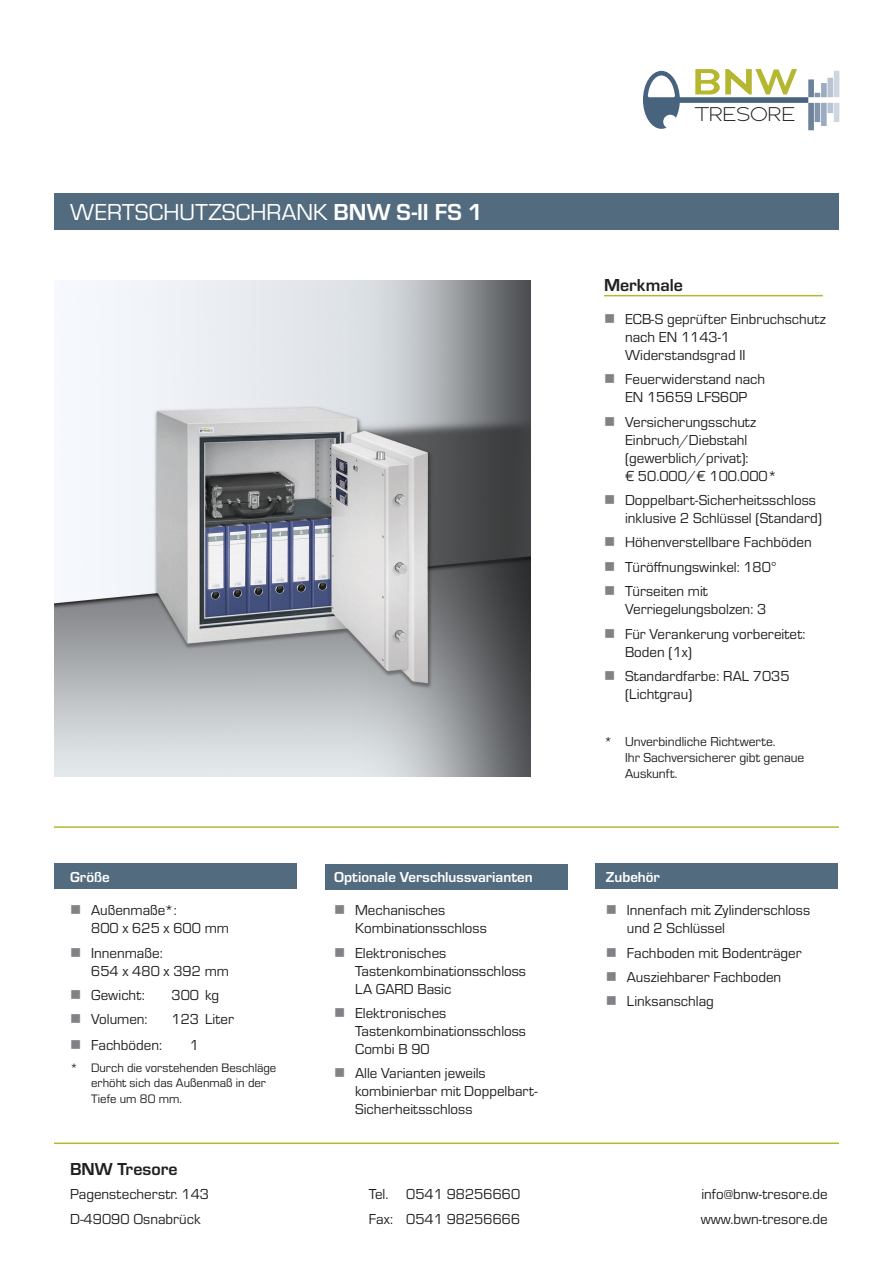
<style>
.page{position:relative;width:893px;height:1263px;background:#fff}
.page>*{position:absolute;margin:0;border:0;box-sizing:border-box;transform-origin:0 0}
.t1{font:24px "Eurostile";color:#fff}
.t2{font:300 19.8px "Adrianna Extended";letter-spacing:.015em;color:#231f20}
.t3{font:700 18px "Eurostile";color:#231f20}
.t4{font:15px/18px "Eurostile";color:#231f20}
.t5{font:700 15px "Eurostile";color:#fff}
.t6{font:13.5px/16.2px "Eurostile";color:#231f20}
.t7{font:12.75px/15.3px "Eurostile";color:#231f20}
.s1{font-weight:700}
.s2{color:#808285}
</style>
<div class="page">
<div style="left:54px;top:193px;width:785px;height:36px;background:#526b7f"></div>
<div style="left:595px;top:863px;width:243px;height:26px;background:#526b7f"></div>
<svg style="left:643px;top:71px;width:37px;height:58px"></svg>
<div style="left:678px;top:97px;width:130px;height:6px;background:#48637e"></div>
<svg style="left:695px;top:69px;width:102px;height:25px"></svg>
<div style="left:834px;top:71px;width:5px;height:26px;background:#ced6e0"></div>
<div style="left:821px;top:83px;width:6px;height:14px;background:#9cabbf"></div>
<svg style="left:815px;top:93px;width:5px;height:4px"></svg>
<div style="left:808px;top:79px;width:6px;height:18px;background:#6c819a"></div>
<div style="left:827px;top:78px;width:6px;height:19px;background:#b9c3d2"></div>
<div style="left:834px;top:103px;width:5px;height:19px;background:#ced6e0"></div>
<div style="left:821px;top:103px;width:6px;height:23px;background:#9cabbf"></div>
<div style="left:814px;top:103px;width:6px;height:19px;background:#8395ac"></div>
<div style="left:808px;top:103px;width:6px;height:27px;background:#6c819a"></div>
<div style="left:827px;top:103px;width:6px;height:10px;background:#b9c3d2"></div>
<hr style="left:54px;top:1142px;width:785px;height:2px;background:#b5b734">
<hr style="left:54px;top:826px;width:785px;height:2px;background:#b5b734">
<div style="left:54px;top:863px;width:242px;height:26px;background:#526b7f"></div>
<div style="left:326px;top:864px;width:242px;height:25px;background:#526b7f"></div>
<img style="left:54px;top:281px;width:476px;height:495px">
<hr style="left:604px;top:295px;width:219px;height:1px;background:#b5b734">
<h1 class="t1" style="left:70px;top:196px;width:414px">WERTSCHUTZSCHRANK <span class="s1">BNW S-II FS 1</span></h1>
<p class="t5" style="left:70px;top:866px;width:41px">Größe</p>
<p class="t4" style="left:91px;top:900px;width:139px;text-indent:-21px"><span class="s2">■</span> Außenmaße*:<br>800 x 625 x 600 mm</p>
<p class="t4" style="left:91px;top:943px;width:139px;text-indent:-21px"><span class="s2">■</span> Innenmaße:<br>654 x 480 x 392 mm</p>
<p class="t4" style="left:70px;top:985px;width:76px"><span class="s2">■</span> Gewicht:</p>
<p class="t4" style="left:172px;top:985px;width:49px">300 kg</p>
<p class="t4" style="left:70px;top:1009px;width:79px"><span class="s2">■</span> Volumen:</p>
<p class="t4" style="left:172px;top:1009px;width:64px">123 Liter</p>
<p class="t4" style="left:70px;top:1036px;width:93px"><span class="s2">■</span> Fachböden:</p>
<p class="t4" style="left:190px;top:1036px;width:11px">1</p>
<p class="t7" style="left:91px;top:1060px;width:187px;text-indent:-21px">* Durch die vorstehenden Beschläge erhöht sich das Außenmaß in der<br>Tiefe um 80 mm.</p>
<p class="t5" style="left:334px;top:866px;width:200px">Optionale Verschlussvarianten</p>
<p class="t4" style="left:355px;top:900px;width:133px;text-indent:-21px"><span class="s2">■</span> Mechanisches<br>Kombinationsschloss</p>
<p class="t4" style="left:355px;top:943px;width:172px;text-indent:-21px"><span class="s2">■</span> Elektronisches<br>Tastenkombinationsschloss<br>LA GARD Basic</p>
<p class="t4" style="left:355px;top:1003px;width:172px;text-indent:-21px"><span class="s2">■</span> Elektronisches<br>Tastenkombinationsschloss<br>Combi B 90</p>
<p class="t4" style="left:355px;top:1063px;width:184px;text-indent:-21px"><span class="s2">■</span> Alle Varianten jeweils kombinierbar mit Doppelbart-<br>Sicherheitsschloss</p>
<h2 class="t2" style="left:695px;top:102px;width:102px">TRESORE</h2>
<p class="t3" style="left:604px;top:272px;width:80px">Merkmale</p>
<p class="t4" style="left:625px;top:309px;width:202px;text-indent:-21px"><span class="s2">■</span> ECB-S geprüfter Einbruchschutz nach EN 1143-1<br>Widerstandsgrad II</p>
<p class="t4" style="left:604px;top:370px;width:163px;text-align:center"><span class="s2">■</span> Feuerwiderstand nach<br>EN 15659 LFS60P</p>
<p class="t4" style="left:625px;top:412px;width:153px;text-indent:-21px"><span class="s2">■</span> Versicherungsschutz<br>Einbruch/Diebstahl (gewerblich/privat):<br>€ 50.000/€ 100.000*</p>
<p class="t4" style="left:625px;top:490px;width:198px;text-indent:-21px"><span class="s2">■</span> Doppelbart-Sicherheitsschloss inklusive 2 Schlüssel (Standard)</p>
<p class="t4" style="left:604px;top:533px;width:209px"><span class="s2">■</span> Höhenverstellbare Fachböden</p>
<p class="t4" style="left:604px;top:557px;width:174px"><span class="s2">■</span> Türöffnungswinkel: 180°</p>
<p class="t4" style="left:625px;top:581px;width:143px;text-indent:-21px"><span class="s2">■</span> Türseiten mit<br>Verriegelungsbolzen: 3</p>
<p class="t4" style="left:625px;top:624px;width:182px;text-indent:-21px"><span class="s2">■</span> Für Verankerung vorbereitet:<br>Boden (1x)</p>
<p class="t4" style="left:625px;top:666px;width:166px;text-indent:-21px"><span class="s2">■</span> Standardfarbe: RAL 7035 (Lichtgrau)</p>
<p class="t6" style="left:625px;top:733px;width:181px;text-indent:-21px">* Unverbindliche Richtwerte.<br>Ihr Sachversicherer gibt genaue<br>Auskunft.</p>
<p class="t5" style="left:606px;top:866px;width:56px">Zubehör</p>
<p class="t4" style="left:627px;top:900px;width:185px;text-indent:-21px"><span class="s2">■</span> Innenfach mit Zylinderschloss und 2 Schlüssel</p>
<p class="t4" style="left:606px;top:943px;width:197px"><span class="s2">■</span> Fachboden mit Bodenträger</p>
<p class="t4" style="left:606px;top:967px;width:177px"><span class="s2">■</span> Ausziehbarer Fachboden</p>
<p class="t4" style="left:606px;top:991px;width:109px"><span class="s2">■</span> Linksanschlag</p>
<p class="t3" style="left:70px;top:1156px;width:109px">BNW Tresore</p>
<p class="t4" style="left:70px;top:1185px;width:140px">Pagenstecherstr. 143</p>
<p class="t4" style="left:369px;top:1185px;width:153px">Tel. 0541 98256660</p>
<p class="t4" style="left:701px;top:1185px;width:128px">info@bnw-tresore.de</p>
<p class="t4" style="left:70px;top:1209px;width:132px">D-49090 Osnabrück</p>
<p class="t4" style="left:369px;top:1209px;width:153px">Fax: 0541 98256666</p>
<p class="t4" style="left:701px;top:1209px;width:128px">www.bwn-tresore.de</p>
</div>
